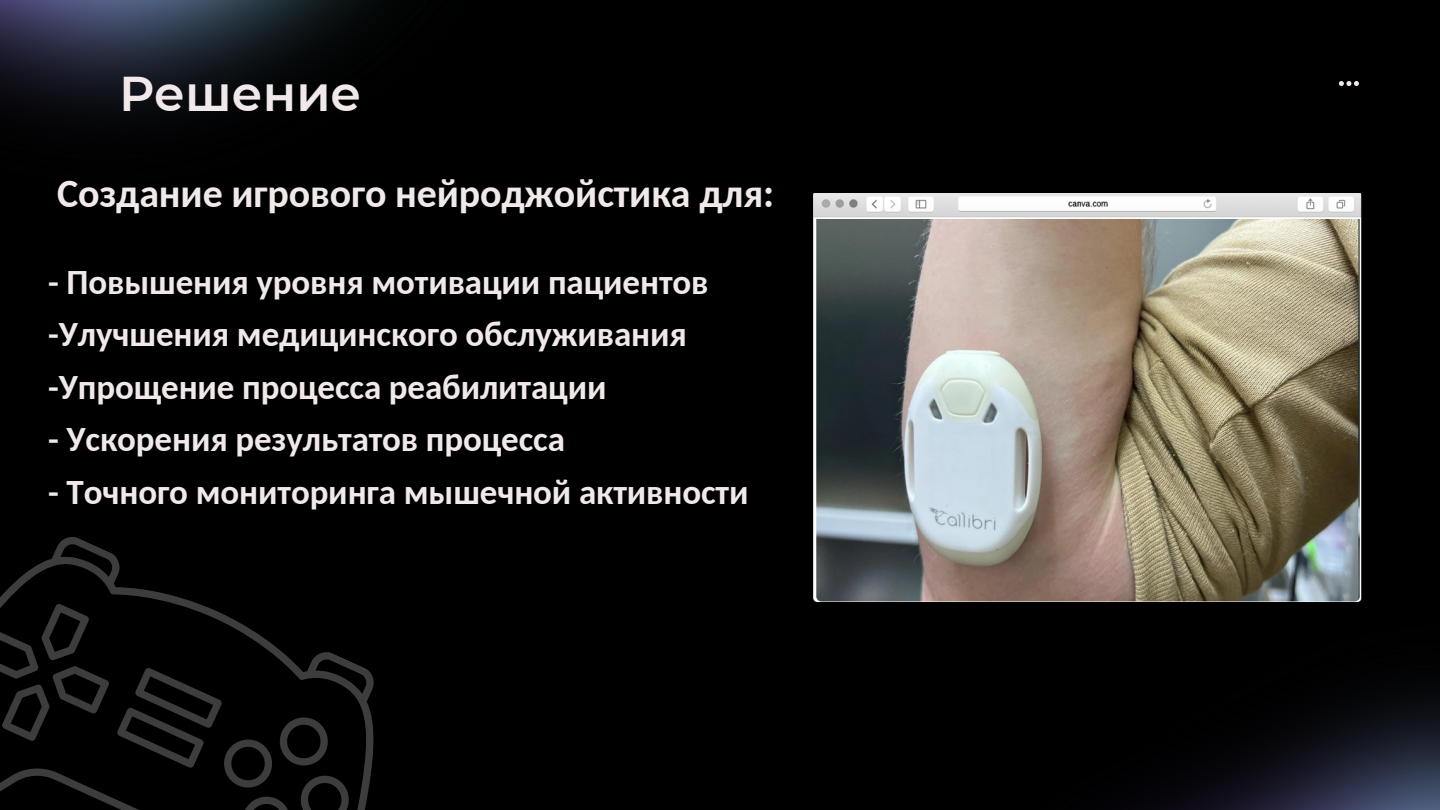
<style>
.page{position:relative;width:1440px;height:810px;background:#000}
.page>*{position:absolute;margin:0;border:0;box-sizing:border-box;transform-origin:0 0}
.t1{font:600 48.8px "Montserrat";color:#f1e9e9}
.t2{font:700 40px "Carlito";letter-spacing:-.005em;color:#f1e9e9}
.t3{font:700 35px "Carlito";letter-spacing:-.005em;color:#f1e9e9}
</style>
<div class="page">
<img style="left:1132px;top:690px;width:308px;height:120px">
<svg style="left:1339px;top:81px;width:20px;height:5px"></svg>
<img style="left:0;top:0;width:375px;height:122px">
<img style="left:813px;top:193px;width:549px;height:409px">
<img style="left:816px;top:219px;width:544px;height:383px">
<svg style="left:0;top:537px;width:374px;height:273px"></svg>
<svg style="left:116px;top:667px;width:241px;height:143px"></svg>
<svg style="left:0;top:603px;width:110px;height:139px"></svg>
<p class="t1" style="left:119px;top:64px;width:244px">Решение</p>
<p class="t2" style="left:57px;top:177px;width:718px">Создание игрового нейроджойстика для:</p>
<p class="t3" style="left:48px;top:267px;width:662px">- Повышения уровня мотивации пациентов</p>
<p class="t3" style="left:48px;top:320px;width:640px">-Улучшения медицинского обслуживания</p>
<p class="t3" style="left:48px;top:372px;width:560px">-Упрощение процесса реабилитации</p>
<p class="t3" style="left:48px;top:425px;width:518px">- Ускорения результатов процесса</p>
<p class="t3" style="left:48px;top:477px;width:702px">- Точного мониторинга мышечной активности</p>
</div>
